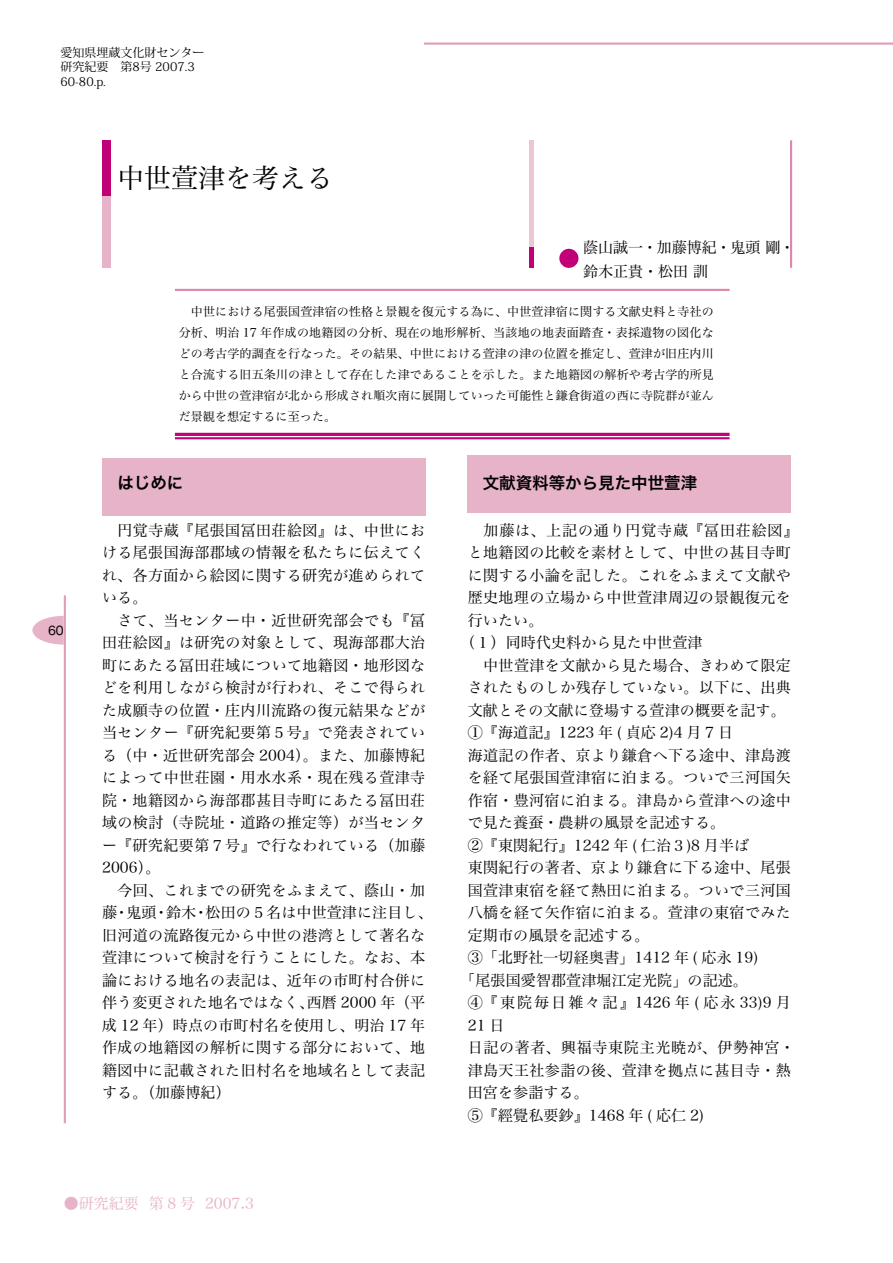
<style>
.page{position:relative;width:893px;height:1263px;background:#fff}
.page>*{position:absolute;margin:0;border:0;box-sizing:border-box;transform-origin:0 0}
.óvé{font:27px "Hira Min Pro W3";color:#000}
.óvé-2{font:16.5px "Hira Kaku Pro W6";color:#000}
.óvé-3{font:15px/22.5px "Hira Min Pro W3";letter-spacing:.03em;color:#000;text-align:justify}
.óvé-4{font:15px "Hira Min Pro W3";letter-spacing:.01em;color:#000}
.óvé-5{font:15px/22.5px "Hira Min Pro W3";letter-spacing:.14em;color:#000}
.óvé-6{font:15px/24px "Hira Min Pro W3";color:#000}
.t1{font:15px "Hira Min Pro W3";color:#e6b3c8}
.óvé-7{font:12px/21px "Hira Min Pro W3";letter-spacing:.015em;color:#000;text-align:justify}
.t2{font:12px/14.4px "Koz Min Pr 6 N";color:#000}
.t3{font:12px "Hira Maru Pro W4";color:#000}
</style>
<div class="page">
<svg style="left:32px;top:616px;width:32px;height:28px"></svg>
<hr style="left:64px;top:595px;width:2px;height:528px;background:#e09eba">
<hr style="left:424px;top:43px;width:469px;height:2px;background:#e09eba">
<div style="left:102px;top:458px;width:323px;height:57px;background:#e6b3c8"></div>
<div style="left:102px;top:196px;width:9px;height:72px;background:#e6b3c8"></div>
<div style="left:529px;top:140px;width:5px;height:107px;background:#ebc6d6"></div>
<div style="left:559px;top:249px;width:19px;height:19px;background:#c10077;border-radius:50%"></div>
<hr style="left:175px;top:289px;width:555px;height:2px;background:#da88ab">
<hr style="left:175px;top:437px;width:555px;height:2px;background:#c10077">
<hr style="left:175px;top:433px;width:555px;height:3px;background:#c10077">
<div style="left:102px;top:140px;width:9px;height:56px;background:#c10077"></div>
<div style="left:529px;top:247px;width:5px;height:20px;background:#c10077"></div>
<hr style="left:790px;top:140px;width:2px;height:128px;background:#da88ab">
<div style="left:468px;top:455px;width:323px;height:57px;background:#e6b3c8"></div>
<p class="t2" style="left:61px;top:45px;width:145px">愛知県埋蔵文化財センター研究紀要　第8号 2007.3<br>60-80.p.</p>
<p class="óvé" style="left:117px;top:155px;width:217px">中世萱津を考える</p>
<p class="t3" style="left:48px;top:620px;width:17px">60</p>
<p class="óvé-6" style="left:583px;top:234px;width:213px">蔭山誠一・加藤博紀・鬼頭 剛・鈴木正貴・松田 訓</p>
<p class="óvé-7" style="left:179px;top:300px;width:537px">　中世における尾張国萱津宿の性格と景観を復元する為に、中世萱津宿に関する文献史料と寺社の分析、明治 17 年作成の地籍図の分析、現在の地形解析、当該地の地表面踏査・表採遺物の図化などの考古学的調査を行なった。その結果、中世における萱津の津の位置を推定し、萱津が旧庄内川と合流する旧五条川の津として存在した津であることを示した。また地籍図の解析や考古学的所見から中世の萱津宿が北から形成され順次南に展開していった可能性と鎌倉街道の西に寺院群が並んだ景観を想定するに至った。</p>
<p class="óvé-2" style="left:117px;top:468px;width:67px">はじめに</p>
<p class="óvé-3" style="left:102px;top:518px;width:325px">　円覚寺蔵『尾張国冨田荘絵図』は、中世における尾張国海部郡域の情報を私たちに伝えてくれ、各方面から絵図に関する研究が進められている。</p>
<p class="óvé-3" style="left:102px;top:608px;width:325px">　さて、当センター中・近世研究部会でも『冨田荘絵図』は研究の対象として、現海部郡大治町にあたる冨田荘域について地籍図・地形図などを利用しながら検討が行われ、そこで得られた成願寺の位置・庄内川流路の復元結果などが当センター『研究紀要第５号』で発表されている（中・近世研究部会 2004）。また、加藤博紀によって中世荘園・用水水系・現在残る萱津寺院・地籍図から海部郡甚目寺町にあたる冨田荘域の検討（寺院址・道路の推定等）が当センター『研究紀要第７号』で行なわれている（加藤2006）。</p>
<p class="óvé-3" style="left:102px;top:878px;width:332px;text-align:left">　今回、これまでの研究をふまえて、蔭山・加藤・鬼頭・鈴木・松田の５名は中世萱津に注目し、旧河道の流路復元から中世の港湾として著名な萱津について検討を行うことにした。なお、本論における地名の表記は、近年の市町村合併に伴う変更された地名ではなく、西暦 2000 年（平成 12 年）時点の市町村名を使用し、明治 17 年作成の地籍図の解析に関する部分において、地籍図中に記載された旧村名を地域名として表記する。（加藤博紀）</p>
<p class="óvé-2" style="left:483px;top:467px;width:216px">文献資料等から見た中世萱津</p>
<p class="óvé-3" style="left:468px;top:518px;width:332px;text-align:left">　加藤は、上記の通り円覚寺蔵『冨田荘絵図』と地籍図の比較を素材として、中世の甚目寺町に関する小論を記した。これをふまえて文献や歴史地理の立場から中世萱津周辺の景観復元を行いたい。</p>
<p class="óvé-4" style="left:460px;top:630px;width:244px">（１）同時代史料から見た中世萱津</p>
<p class="óvé-3" style="left:468px;top:653px;width:325px;text-indent:15px">中世萱津を文献から見た場合、きわめて限定されたものしか残存していない。以下に、出典文献とその文献に登場する萱津の概要を記す。</p>
<p class="óvé-4" style="left:468px;top:720px;width:267px">①『海道記』1223 年 ( 貞応 2)4 月 7 日</p>
<p class="óvé-3" style="left:468px;top:743px;width:325px">海道記の作者、京より鎌倉へ下る途中、津島渡を経て尾張国萱津宿に泊まる。ついで三河国矢作宿・豊河宿に泊まる。津島から萱津への途中で見た養蚕・農耕の風景を記述する。</p>
<p class="óvé-4" style="left:468px;top:832px;width:283px">②『東関紀行』1242 年 ( 仁治３)8 月半ば</p>
<p class="óvé-3" style="left:468px;top:855px;width:325px">東関紀行の著者、京より鎌倉に下る途中、尾張国萱津東宿を経て熱田に泊まる。ついで三河国八橋を経て矢作宿に泊まる。萱津の東宿でみた定期市の風景を記述する。</p>
<p class="óvé-4" style="left:468px;top:945px;width:292px">③「北野社一切経奥書」1412 年 ( 応永 19)</p>
<p class="óvé-4" style="left:460px;top:967px;width:289px">「尾張国愛智郡萱津堀江定光院」の記述。</p>
<p class="óvé-5" style="left:468px;top:990px;width:325px">④『東院毎日雑々記』1426 年 ( 応永 33)9 月<br>21 日</p>
<p class="óvé-3" style="left:468px;top:1035px;width:328px;text-align:left">日記の著者、興福寺東院主光暁が、伊勢神宮・津島天王社参詣の後、萱津を拠点に甚目寺・熱田宮を参詣する。</p>
<p class="óvé-4" style="left:468px;top:1102px;width:238px">⑤『經覺私要鈔』1468 年 ( 応仁 2)</p>
<p class="t1" style="left:64px;top:1190px;width:192px">●研究紀要 第 8 号 2007.3</p>
</div>
